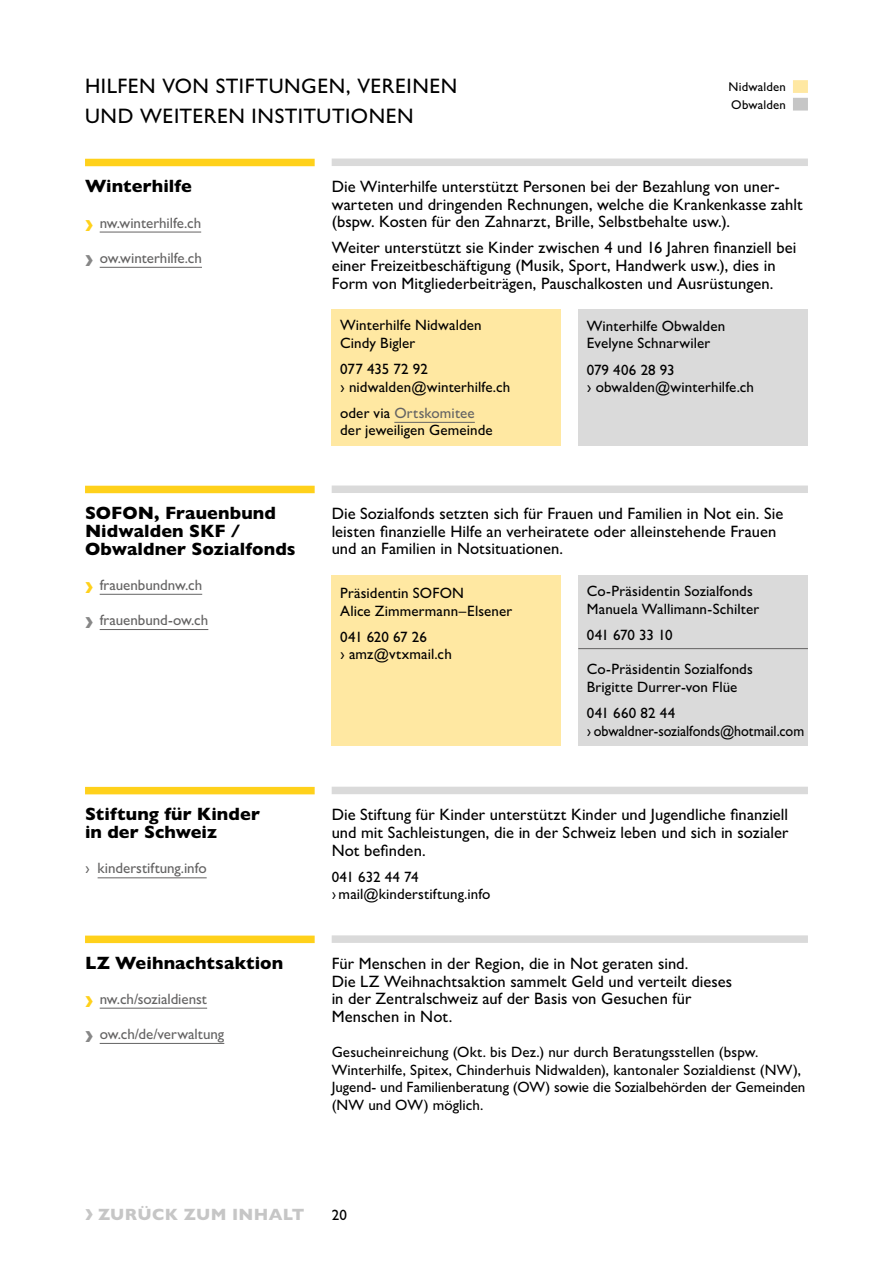
<style>
.page{position:relative;width:893px;height:1263px;background:#fff}
.page>*{position:absolute;margin:0;border:0;box-sizing:border-box;transform-origin:0 0}
.t1{font:500 21px/30px "Gill Sans MT Pro";letter-spacing:.025em;color:#000}
.t2{font:800 18px/17.5px "Gill Sans MT Pro";letter-spacing:.005em;color:#000}
.t3{font:500 16.5px/17.5px "Gill Sans MT Pro";letter-spacing:.005em;color:#000}
.t4{font:800 16.5px "Gill Sans MT Pro";letter-spacing:.02em;color:#c6c6c6}
.t5{font:500 15px/17.7px "Gill Sans MT Pro";letter-spacing:.005em;color:#000}
.t6{font:500 15px "Gill Sans MT Pro";letter-spacing:-.005em;color:#646363}
.t7{font:500 15px "Gill Sans MT Pro";letter-spacing:-.025em;color:#000}
.t8{font:500 12.75px/17.7px "Gill Sans MT Pro";letter-spacing:.015em;color:#000}
.s1{font-weight:800;font-size:22.5px;color:#ffd11b}
.s2{font-weight:800;font-size:22.5px;color:#878787}
.s3{color:#646363}
.s4{font-size:22.5px}
</style>
<div class="page">
<div style="left:332px;top:159px;width:476px;height:7px;background:#dadada"></div>
<div style="left:332px;top:485px;width:476px;height:8px;background:#dadada"></div>
<div style="left:332px;top:787px;width:476px;height:7px;background:#dadada"></div>
<div style="left:332px;top:935px;width:476px;height:8px;background:#dadada"></div>
<div style="left:332px;top:310px;width:229px;height:136px;background:#ffe8a2"></div>
<hr style="left:394px;top:422px;width:81px;height:1px;background:#646363">
<div style="left:578px;top:310px;width:230px;height:136px;background:#dadada"></div>
<div style="left:332px;top:576px;width:229px;height:170px;background:#ffe8a2"></div>
<div style="left:578px;top:576px;width:230px;height:170px;background:#dadada"></div>
<hr style="left:578px;top:648px;width:230px;height:1px;background:#646363">
<div style="left:85px;top:159px;width:230px;height:7px;background:#ffd11b"></div>
<hr style="left:100px;top:232px;width:101px;height:1px;background:#646363">
<hr style="left:100px;top:267px;width:102px;height:1px;background:#646363">
<div style="left:85px;top:486px;width:230px;height:7px;background:#ffd11b"></div>
<hr style="left:100px;top:594px;width:102px;height:1px;background:#646363">
<hr style="left:100px;top:629px;width:108px;height:1px;background:#646363">
<div style="left:85px;top:787px;width:230px;height:7px;background:#ffd11b"></div>
<hr style="left:98px;top:877px;width:109px;height:1px;background:#646363">
<div style="left:85px;top:935px;width:230px;height:8px;background:#ffd11b"></div>
<hr style="left:100px;top:1008px;width:107px;height:1px;background:#646363">
<hr style="left:100px;top:1043px;width:124px;height:1px;background:#646363">
<div style="left:793px;top:80px;width:15px;height:13px;background:#ffe8a2"></div>
<div style="left:793px;top:98px;width:15px;height:13px;background:#c6c6c6"></div>
<p class="t1" style="left:85px;top:71px;width:374px">HILFEN VON STIFTUNGEN, VEREINEN<br>UND WEITEREN INSTITUTIONEN</p>
<p class="t8" style="left:729px;top:78px;width:59px">Nidwalden<br>Obwalden</p>
<p class="t2" style="left:85px;top:177px;width:108px">Winterhilfe</p>
<p class="t6" style="left:85px;top:214px;width:118px"><span class="s1">›</span> nw.winterhilfe.ch</p>
<p class="t6" style="left:85px;top:249px;width:118px"><span class="s2">›</span> ow.winterhilfe.ch</p>
<p class="t3" style="left:332px;top:178px;width:473px">Die Winterhilfe unterstützt Personen bei der Bezahlung von uner&shy;warteten und dringenden Rechnungen, welche die Krankenkasse zahlt (bspw. Kosten für den Zahnarzt, Brille, Selbstbehalte usw.).</p>
<p class="t3" style="left:332px;top:239px;width:466px">Weiter unterstützt sie Kinder zwischen 4 und 16 Jahren finanziell bei einer Freizeitbeschäftigung (Musik, Sport, Handwerk usw.), dies in<br>Form von Mitgliederbeiträgen, Pauschalkosten und Ausrüstungen.</p>
<p class="t5" style="left:340px;top:316px;width:143px">Winterhilfe Nidwalden<br>Cindy Bigler</p>
<p class="t5" style="left:340px;top:360px;width:172px">077 435 72 92<br>› nidwalden@winterhilfe.ch</p>
<p class="t5" style="left:340px;top:404px;width:154px">oder via <span class="s3">Ortskomitee </span>der jeweiligen Gemeinde</p>
<p class="t5" style="left:587px;top:317px;width:140px">Winterhilfe Obwalden<br>Evelyne Schnarwiler</p>
<p class="t5" style="left:587px;top:360px;width:169px">079 406 28 93<br>› obwalden@winterhilfe.ch</p>
<p class="t2" style="left:85px;top:504px;width:212px">SOFON, Frauenbund<br>Nidwalden SKF /<br>Obwaldner Sozialfonds</p>
<p class="t6" style="left:85px;top:576px;width:119px"><span class="s1">›</span> frauenbundnw.ch</p>
<p class="t6" style="left:85px;top:611px;width:125px"><span class="s2">›</span> frauenbund-ow.ch</p>
<p class="t3" style="left:332px;top:504px;width:453px">Die Sozialfonds setzten sich für Frauen und Familien in Not ein. Sie leisten finanzielle Hilfe an verheiratete oder alleinstehende Frauen und an Familien in Notsituationen.</p>
<p class="t5" style="left:340px;top:584px;width:174px">Präsidentin SOFON<br>Alice Zimmermann–Elsener</p>
<p class="t5" style="left:340px;top:627px;width:113px">041 620 67 26<br>› amz@vtxmail.ch</p>
<p class="t5" style="left:587px;top:582px;width:174px">Co-Präsidentin Sozialfonds<br>Manuela Wallimann-Schilter</p>
<p class="t7" style="left:587px;top:626px;width:87px">041 670 33 10</p>
<p class="t5" style="left:587px;top:660px;width:168px">Co-Präsidentin Sozialfonds<br>Brigitte Durrer-von Flüe</p>
<p class="t5" style="left:587px;top:704px;width:219px">041 660 82 44<br>› obwaldner-sozialfonds@hotmail.com</p>
<p class="t2" style="left:85px;top:805px;width:176px">Stiftung für Kinder in der Schweiz</p>
<p class="t6" style="left:85px;top:859px;width:123px">› kinderstiftung.info</p>
<p class="t3" style="left:332px;top:806px;width:458px;text-align:justify">Die Stiftung für Kinder unterstützt Kinder und Jugendliche finanziell und mit Sachleistungen, die in der Schweiz leben und sich in sozialer Not befinden.</p>
<p class="t5" style="left:332px;top:867px;width:160px">041 632 44 74<br>› mail@kinderstiftung.info</p>
<p class="t2" style="left:85px;top:954px;width:200px">LZ Weihnachtsaktion</p>
<p class="t6" style="left:85px;top:990px;width:124px"><span class="s1">›</span> nw.ch/sozialdienst</p>
<p class="t6" style="left:85px;top:1025px;width:141px"><span class="s2">›</span> ow.ch/de/verwaltung</p>
<p class="t3" style="left:332px;top:954px;width:402px">Für Menschen in der Region, die in Not geraten sind.<br>Die LZ Weihnachtsaktion sammelt Geld und verteilt dieses in der Zentralschweiz auf der Basis von Gesuchen für Menschen in Not.</p>
<p class="t5" style="left:332px;top:1043px;width:475px">Gesucheinreichung (Okt. bis Dez.) nur durch Beratungsstellen (bspw.<br>Winterhilfe, Spitex, Chinderhuis Nidwalden), kantonaler Sozialdienst (NW), Jugend- und Familienberatung (OW) sowie die Sozialbehörden der Gemeinden (NW und OW) möglich.</p>
<p class="t4" style="left:85px;top:1205px;width:221px"><span class="s4">›</span> ZURÜCK ZUM INHALT</p>
<p class="t5" style="left:332px;top:1206px;width:17px">20</p>
</div>
